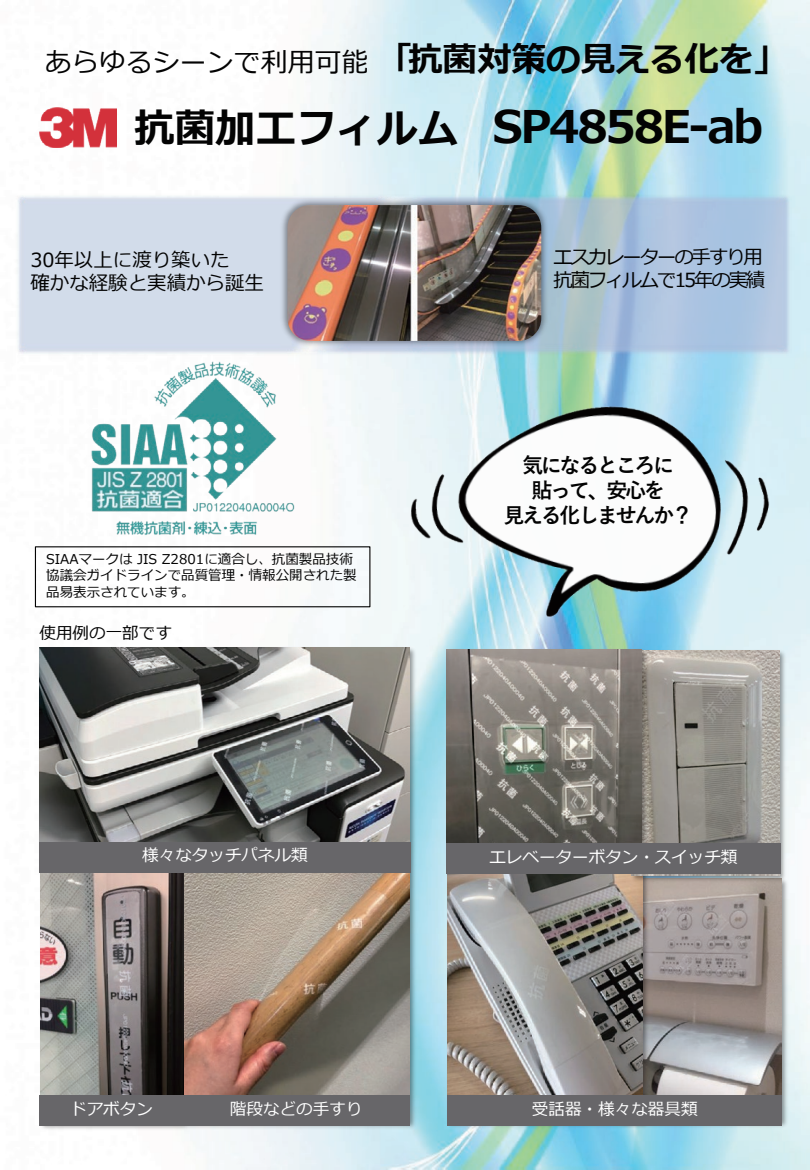
<style>
.page{position:relative;width:810px;height:1170px;background:#fff}
.page>*{position:absolute;margin:0;border:0;box-sizing:border-box;transform-origin:0 0}
.t1{font:700 45px "Meiryo";letter-spacing:-.05em;color:#030303}
.t2{font:27px "Meiryo";color:#030303}
.t3{font:700 21px/25.2px "Yu Go";letter-spacing:-.11em;color:#030303;text-align:center}
.t4{font:19.5px/23.4px "Meiryo";letter-spacing:-.11em;color:#030303}
.t5{font:19.5px/23.4px "Meiryo";color:#030303}
.t6{font:16.5px "Meiryo";color:#fff}
.t7{font:16.5px "Meiryo";color:#030303}
.t8{font:13.5px/16.2px "Meiryo";color:#030303}
.s1{font-weight:700;font-size:34.5px}
.s2{font-size:40.5px}
</style>
<div class="page">
<img style="left:34px;top:1px;width:776px;height:1169px">
<img style="left:40px;top:107px;width:76px;height:41px">
<img style="left:17px;top:193px;width:774px;height:162px">
<img style="left:277px;top:196px;width:274px;height:154px">
<img style="left:287px;top:205px;width:254px;height:136px">
<img style="left:616px;top:876px;width:174px;height:266px">
<img style="left:652px;top:885px;width:129px;height:210px">
<img style="left:444px;top:873px;width:208px;height:258px">
<img style="left:447px;top:874px;width:196px;height:221px">
<img style="left:629px;top:733px;width:160px;height:152px">
<img style="left:632px;top:733px;width:148px;height:143px">
<img style="left:443px;top:733px;width:208px;height:140px">
<img style="left:446px;top:733px;width:196px;height:110px">
<div style="left:446px;top:843px;width:334px;height:31px;background:#676669"></div>
<img style="left:37px;top:644px;width:382px;height:489px">
<img style="left:40px;top:647px;width:370px;height:195px">
<img style="left:184px;top:873px;width:226px;height:222px">
<img style="left:41px;top:873px;width:143px;height:222px">
<div style="left:39px;top:842px;width:372px;height:31px;background:#676669"></div>
<div style="left:182px;top:1095px;width:228px;height:31px;background:#676669"></div>
<div style="left:39px;top:1095px;width:145px;height:31px;background:#676669"></div>
<div style="left:447px;top:1095px;width:335px;height:31px;background:#676669"></div>
<img style="left:382px;top:287px;width:417px;height:446px">
<div style="left:35px;top:546px;width:335px;height:61px;border:1px solid #030303"></div>
<img style="left:88px;top:357px;width:209px;height:183px">
<h2 class="t2" style="left:45px;top:43px;width:745px">あらゆるシーンで利用可能<span class="s1">「抗菌対策の見える化を」</span></h2>
<h1 class="t1" style="left:134px;top:95px;width:631px"><span class="s2">抗菌加工フィルム</span> SP4858E-ab</h1>
<h3 class="t5" style="left:30px;top:249px;width:235px">30年以上に渡り築いた<br>確かな経験と実績から誕生</h3>
<h3 class="t4" style="left:553px;top:246px;width:214px">エスカレーターの手すり用抗菌フィルムで15年の実績</h3>
<p class="t8" style="left:46px;top:552px;width:312px">SIAAマークは JIS Z2801に適合し、抗菌製品技術協議会ガイドラインで品質管理・情報公開された製品易表示されています。</p>
<p class="t7" style="left:40px;top:622px;width:134px">使用例の一部です</p>
<h3 class="t3" style="left:503px;top:453px;width:191px">気になるところに<br>貼って、安心を<br>見える化しませんか？</h3>
<p class="t6" style="left:142px;top:844px;width:167px">様々なタッチパネル類</p>
<p class="t6" style="left:489px;top:845px;width:250px">エレベーターボタン・スイッチ類</p>
<p class="t6" style="left:70px;top:1097px;width:84px">ドアボタン</p>
<p class="t6" style="left:230px;top:1097px;width:134px">階段などの手すり</p>
<p class="t6" style="left:532px;top:1097px;width:167px">受話器・様々な器具類</p>
</div>
